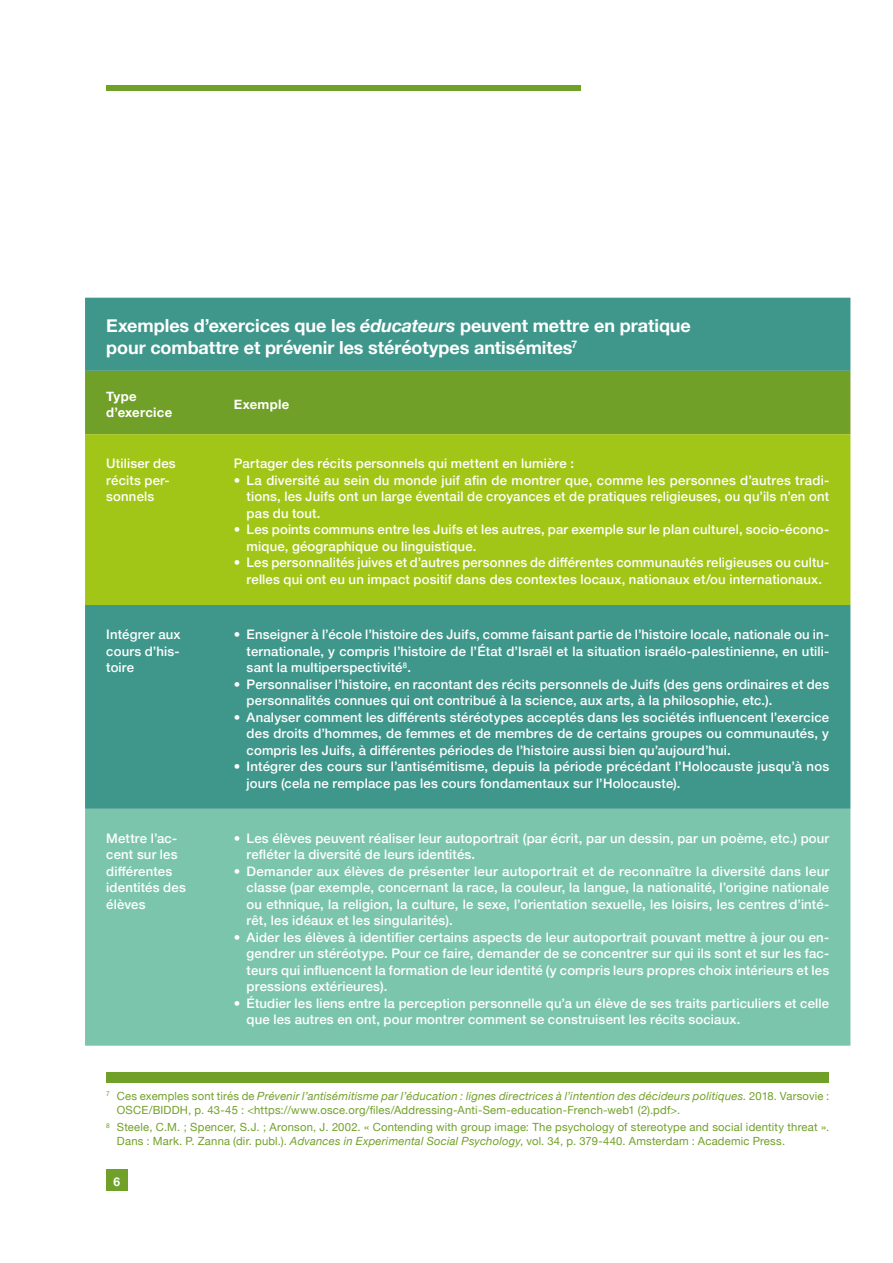
<style>
.page{position:relative;width:893px;height:1263px;background:#fff}
.page>*{position:absolute;margin:0;border:0;box-sizing:border-box;transform-origin:0 0}
.t1{font:700 18px/21.6px "Helvetica Neue";letter-spacing:-.005em;color:#fff}
.t2{font:500 13.2px/16.5px "Helvetica Neue";letter-spacing:.015em;color:#fff}
.t3{font:700 13.2px/16.5px "Helvetica Neue";letter-spacing:.02em;color:#fff}
.t4{font:700 12px "Helvetica Neue";color:#fff}
.t5{font:11.25px/13.5px "Helvetica Neue";letter-spacing:.02em;color:#71a029}
.s1{font-style:italic}
</style>
<div class="page">
<div style="left:106px;top:85px;width:475px;height:5px;background:#71a029"></div>
<div style="left:106px;top:1169px;width:22px;height:22px;background:#71a029"></div>
<div style="left:85px;top:298px;width:765px;height:511px;background:#3f978b"></div>
<div style="left:85px;top:371px;width:765px;height:63px;background:#71a029"></div>
<div style="left:85px;top:434px;width:765px;height:171px;background:#a2c617"></div>
<div style="left:85px;top:809px;width:765px;height:237px;background:#7cc5ad"></div>
<div style="left:106px;top:1072px;width:723px;height:11px;background:#71a029"></div>
<h1 class="t1" style="left:106px;top:315px;width:586px">Exemples d’exercices que les <span class="s1">éducateurs</span> peuvent mettre en pratique pour combattre et prévenir les stéréotypes antisémites<sup>7</sup></h1>
<p class="t3" style="left:106px;top:388px;width:67px">Type d’exercice</p>
<p class="t3" style="left:234px;top:396px;width:57px">Exemple</p>
<p class="t2" style="left:106px;top:454px;width:71px">Utiliser des récits per&shy;sonnels</p>
<p class="t2" style="left:234px;top:454px;width:342px">Partager des récits personnels qui mettent en lumière :</p>
<p class="t2" style="left:247px;top:471px;width:584px;text-align:justify;text-indent:-13px">• La diversité au sein du monde juif afin de montrer que, comme les personnes d’autres tradi&shy;tions, les Juifs ont un large éventail de croyances et de pratiques religieuses, ou qu’ils n’en ont pas du tout.</p>
<p class="t2" style="left:247px;top:520px;width:584px;text-indent:-13px">• Les points communs entre les Juifs et les autres, par exemple sur le plan culturel, socio-écono&shy;mique, géographique ou linguistique.</p>
<p class="t2" style="left:234px;top:553px;width:597px;text-align:center">• Les personnalités juives et d’autres personnes de différentes communautés religieuses ou cultu&shy;relles qui ont eu un impact positif dans des contextes locaux, nationaux et/ou internationaux.</p>
<p class="t2" style="left:106px;top:625px;width:76px;text-align:justify">Intégrer aux cours d’his&shy;toire</p>
<p class="t2" style="left:247px;top:625px;width:584px;text-align:justify;text-indent:-13px">• Enseigner à l’école l’histoire des Juifs, comme faisant partie de l’histoire locale, nationale ou in&shy;ternationale, y compris l’histoire de l’État d’Israël et la situation israélo-palestinienne, en utili&shy;sant la multiperspectivité<sup>8</sup>.</p>
<p class="t2" style="left:247px;top:674px;width:584px;text-indent:-13px">• Personnaliser l’histoire, en racontant des récits personnels de Juifs (des gens ordinaires et des personnalités connues qui ont contribué à la science, aux arts, à la philosophie, etc.).</p>
<p class="t2" style="left:247px;top:707px;width:584px;text-align:justify;text-indent:-13px">• Analyser comment les différents stéréotypes acceptés dans les sociétés influencent l’exercice des droits d’hommes, de femmes et de membres de de certains groupes ou communautés, y compris les Juifs, à différentes périodes de l’histoire aussi bien qu’aujourd’hui.</p>
<p class="t2" style="left:247px;top:757px;width:584px;text-indent:-13px">• Intégrer des cours sur l’antisémitisme, depuis la période précédant l’Holocauste jusqu’à nos jours (cela ne remplace pas les cours fondamentaux sur l’Holocauste).</p>
<p class="t2" style="left:106px;top:829px;width:81px">Mettre l’ac&shy;cent sur les différentes identités des élèves</p>
<p class="t2" style="left:247px;top:829px;width:584px;text-indent:-13px">• Les élèves peuvent réaliser leur autoportrait (par écrit, par un dessin, par un poème, etc.) pour refléter la diversité de leurs identités.</p>
<p class="t2" style="left:247px;top:862px;width:584px;text-align:justify;text-indent:-13px">• Demander aux élèves de présenter leur autoportrait et de reconnaître la diversité dans leur classe (par exemple, concernant la race, la couleur, la langue, la nationalité, l’origine nationale ou ethnique, la religion, la culture, le sexe, l’orientation sexuelle, les loisirs, les centres d’inté&shy;rêt, les idéaux et les singularités).</p>
<p class="t2" style="left:247px;top:928px;width:584px;text-align:justify;text-indent:-13px">• Aider les élèves à identifier certains aspects de leur autoportrait pouvant mettre à jour ou en&shy;gendrer un stéréotype. Pour ce faire, demander de se concentrer sur qui ils sont et sur les fac&shy;teurs qui influencent la formation de leur identité (y compris leurs propres choix intérieurs et les pressions extérieures).</p>
<p class="t2" style="left:247px;top:994px;width:584px;text-indent:-13px">• Étudier les liens entre la perception personnelle qu’a un élève de ses traits particuliers et celle que les autres en ont, pour montrer comment se construisent les récits sociaux.</p>
<p class="t5" style="left:117px;top:1090px;width:714px;text-indent:-11px"><sup>7</sup> Ces exemples sont tirés de <span class="s1">Prévenir l’antisémitisme par l’éducation : lignes directrices à l’intention des décideurs politiques.</span> 2018. Varsovie :<br>OSCE/BIDDH, p. 43-45 : &lt;https://www.osce.org/files/Addressing-Anti-Sem-education-French-web1 (2).pdf&gt;.</p>
<p class="t5" style="left:117px;top:1121px;width:714px;text-indent:-11px"><sup>8</sup> Steele, C.M. ; Spencer, S.J. ; Aronson, J. 2002. « Contending with group image: The psychology of stereotype and social identity threat ».<br>Dans : Mark. P. Zanna (dir. publ.). <span class="s1">Advances in Experimental Social Psychology</span>, vol. 34, p. 379-440. Amsterdam : Academic Press.</p>
<p class="t4" style="left:114px;top:1172px;width:8px">6</p>
</div>
